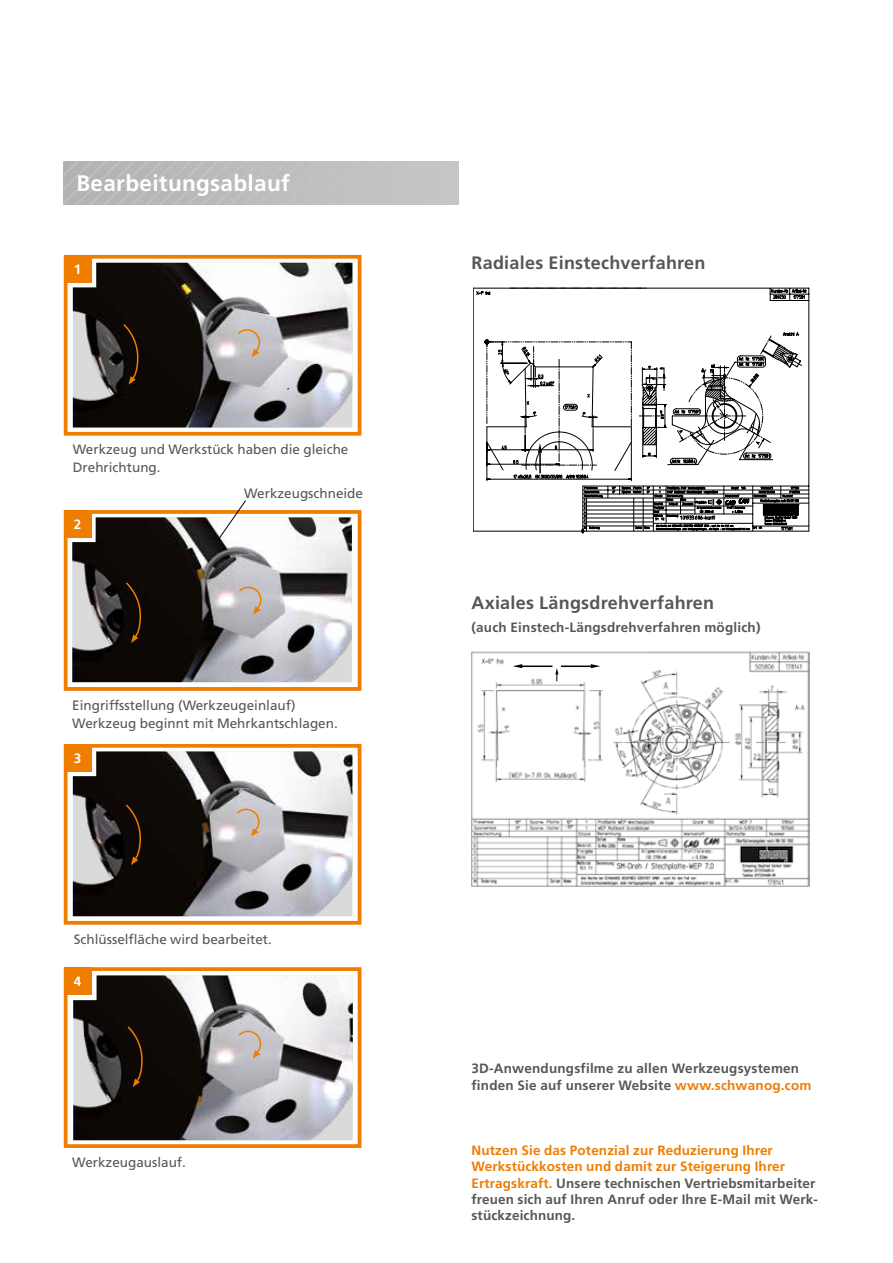
<style>
.page{position:relative;width:893px;height:1263px;background:#fff}
.page>*{position:absolute;margin:0;border:0;box-sizing:border-box;transform-origin:0 0}
.t1{font:700 22.5px "Frutiger";letter-spacing:.015em;color:#fff}
.t2{font:700 18px "Frutiger";letter-spacing:.015em;color:#575756}
.t3{font:700 13.5px/16.2px "Frutiger";letter-spacing:.01em;color:#575756}
.t4{font:13.5px/18px "Frutiger";color:#575756}
.t5{font:700 13.5px "Frutiger";color:#fff}
.s1{color:#ef7d00}
</style>
<div class="page">
<svg style="left:64px;top:255px;width:297px;height:181px"></svg>
<div style="left:64px;top:255px;width:27px;height:28px;background:#ef7d00"></div>
<hr style="left:473px;top:531px;width:336px;height:1px;background:#000">
<svg style="left:483px;top:288px;width:322px;height:245px"></svg>
<img style="left:471px;top:651px;width:338px;height:236px">
<hr style="left:561px;top:665px;width:30px;height:2px;background:#000">
<svg style="left:591px;top:664px;width:9px;height:4px"></svg>
<hr style="left:522px;top:665px;width:30px;height:2px;background:#000">
<svg style="left:513px;top:664px;width:9px;height:4px"></svg>
<svg style="left:555px;top:668px;width:3px;height:13px"></svg>
<svg style="left:64px;top:744px;width:297px;height:181px"></svg>
<div style="left:64px;top:967px;width:297px;height:181px;background:#fff;border:4px solid #ef7d00"></div>
<svg style="left:64px;top:162px;width:395px;height:42px;background:#bdbdbd"></svg>
<div style="left:64px;top:510px;width:297px;height:181px;background:#fff;border:4px solid #ef7d00"></div>
<div style="left:64px;top:510px;width:27px;height:28px;background:#ef7d00"></div>
<div style="left:64px;top:744px;width:27px;height:28px;background:#ef7d00"></div>
<div style="left:64px;top:967px;width:27px;height:28px;background:#ef7d00"></div>
<img style="left:73px;top:263px;width:279px;height:164px">
<svg style="left:236px;top:328px;width:25px;height:29px"></svg>
<svg style="left:122px;top:322px;width:17px;height:63px"></svg>
<img style="left:72px;top:517px;width:280px;height:165px">
<svg style="left:124px;top:581px;width:18px;height:62px"></svg>
<svg style="left:237px;top:586px;width:25px;height:28px"></svg>
<img style="left:73px;top:751px;width:279px;height:165px">
<svg style="left:235px;top:808px;width:25px;height:28px"></svg>
<svg style="left:124px;top:803px;width:18px;height:62px"></svg>
<img style="left:73px;top:975px;width:280px;height:165px">
<svg style="left:237px;top:1030px;width:25px;height:28px"></svg>
<svg style="left:126px;top:1025px;width:17px;height:62px"></svg>
<svg style="left:217px;top:500px;width:30px;height:42px"></svg>
<h1 class="t1" style="left:77px;top:170px;width:215px">Bearbeitungsablauf</h1>
<p class="t5" style="left:74px;top:262px;width:9px">1</p>
<p class="t4" style="left:73px;top:440px;width:277px">Werkzeug und Werkstück haben die gleiche<br>Drehrichtung.</p>
<p class="t5" style="left:74px;top:516px;width:9px">2</p>
<p class="t4" style="left:244px;top:484px;width:120px">Werkzeugschneide</p>
<p class="t4" style="left:72px;top:696px;width:267px">Eingriffsstellung (Werkzeugeinlauf)<br>Werkzeug beginnt mit Mehrkantschlagen.</p>
<p class="t5" style="left:74px;top:750px;width:9px">3</p>
<p class="t4" style="left:74px;top:930px;width:200px">Schlüsselfläche wird bearbeitet.</p>
<p class="t5" style="left:74px;top:974px;width:9px">4</p>
<p class="t4" style="left:72px;top:1153px;width:115px">Werkzeugauslauf.</p>
<h2 class="t2" style="left:471px;top:252px;width:235px">Radiales Einstechverfahren</h2>
<h2 class="t2" style="left:471px;top:592px;width:244px">Axiales Längsdrehverfahren</h2>
<p class="t3" style="left:471px;top:619px;width:291px">(auch Einstech-Längsdrehverfahren möglich)</p>
<p class="t3" style="left:471px;top:1060px;width:342px">3D-Anwendungsfilme zu allen Werkzeugsystemen finden Sie auf unserer Website <span class="s1">www.schwanog.com</span></p>
<p class="t3" style="left:471px;top:1142px;width:348px"><span class="s1">Nutzen Sie das Potenzial zur Reduzierung Ihrer Werkstückkosten und damit zur Steigerung Ihrer Ertragskraft.</span> Unsere technischen Vertriebsmitarbeiter freuen sich auf Ihren Anruf oder Ihre E-Mail mit Werk&shy;stückzeichnung.</p>
</div>
